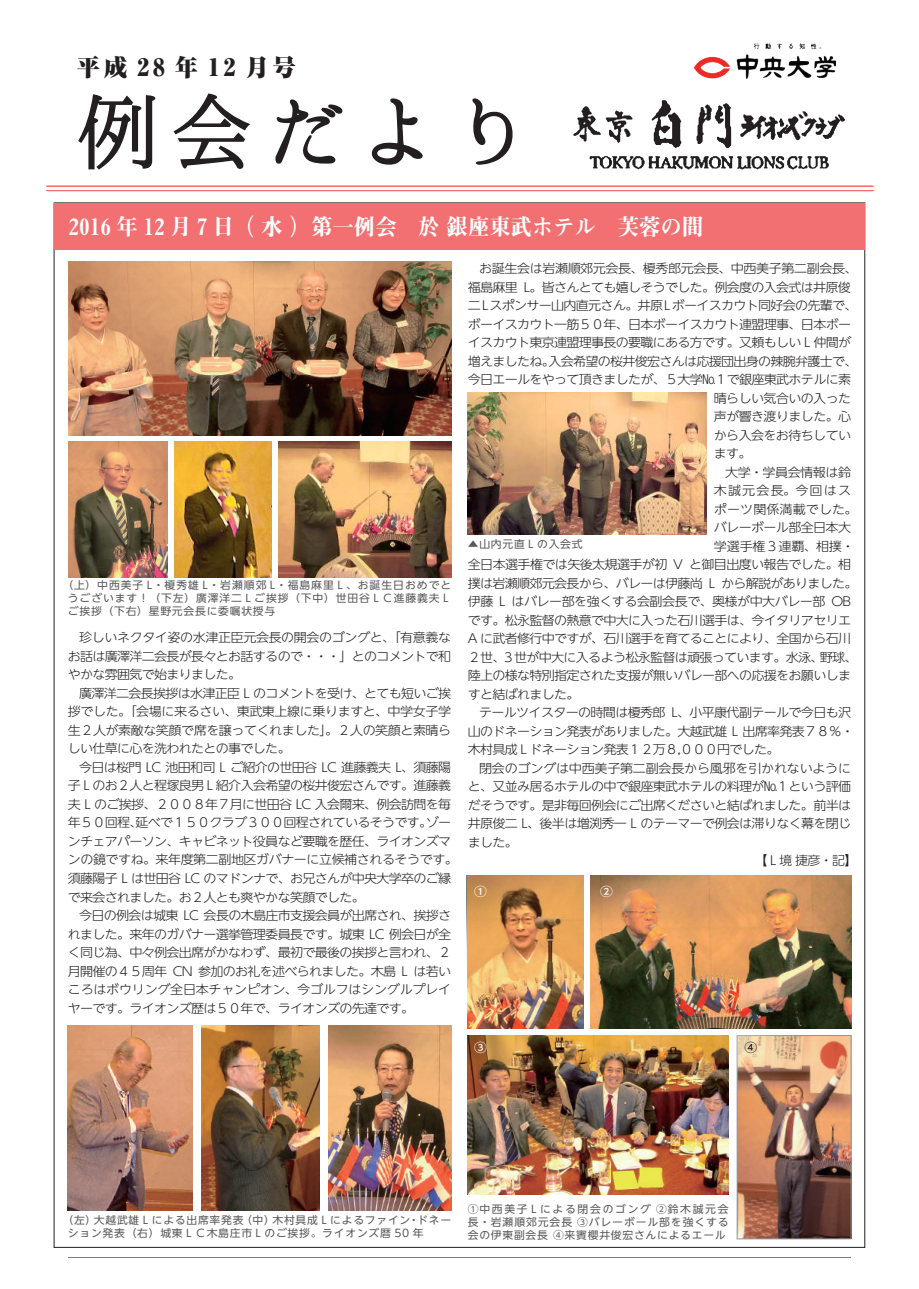
<style>
.page{position:relative;width:919px;height:1289px;background:#fff}
.page>*{position:absolute;margin:0;border:0;box-sizing:border-box;transform-origin:0 0}
.t1{font:82.05px "Hannari Mincho";letter-spacing:.14em;color:#231f20}
.t2{font:900 23.25px "Ryumin Pro";letter-spacing:.18em;color:#231f20}
.t3{font:22.5px "Midashi Min Pro MA31";color:#fff;scale:.95 1}
.t4{font:300 12.45px/18.5px "UD Shin Go NT Pro";letter-spacing:-.055em;color:#231f20;scale:1.05 1}
.t5{font:300 12.45px "UD Shin Go NT Pro";letter-spacing:-.03em;color:#231f20;scale:1.05 1}
.t6{font:300 12.45px "UD Shin Go NT Pro";letter-spacing:-.02em;color:#231f20;scale:1.05 1}
.t7{font:300 12.45px "UD Shin Go NT Pro";letter-spacing:-.035em;color:#231f20;scale:1.05 1}
.t8{font:300 12.45px "UD Shin Go NT Pro";letter-spacing:.005em;color:#231f20;scale:1.05 1}
.t9{font:300 12.45px "UD Shin Go NT Pro";letter-spacing:-.01em;color:#231f20;scale:1.05 1}
.t10{font:300 12.45px "UD Shin Go NT Pro";letter-spacing:.09em;color:#231f20;scale:1.05 1}
.t11{font:500 12.15px "UD Shin Go NT Pro";color:#fff;scale:1.05 1}
.t12{font:500 12.15px "UD Shin Go NT Pro";color:#231f20;scale:1.05 1}
.t13{font:10.5px/12.9px "UD Shin Go NT Pro";letter-spacing:.07em;color:#57585a;text-align:justify}
</style>
<div class="page">
<hr style="left:68px;top:1257px;width:782px;height:1px;background:#252246">
<img style="left:68px;top:441px;width:99px;height:136px">
<img style="left:278px;top:441px;width:173px;height:136px">
<img style="left:174px;top:441px;width:97px;height:136px">
<img style="left:468px;top:393px;width:238px;height:141px">
<div style="left:54px;top:203px;width:810px;height:46px;background:#f26f72"></div>
<hr style="left:48px;top:186px;width:826px;height:1px;background:#f26f72">
<hr style="left:48px;top:190px;width:826px;height:1px;background:#f26f72">
<svg style="left:573px;top:100px;width:272px;height:70px"></svg>
<img style="left:694px;top:44px;width:141px;height:34px">
<svg style="left:78px;top:94px;width:78px;height:76px"></svg>
<svg style="left:173px;top:93px;width:77px;height:76px"></svg>
<svg style="left:275px;top:100px;width:67px;height:64px"></svg>
<svg style="left:371px;top:98px;width:52px;height:67px"></svg>
<svg style="left:473px;top:98px;width:40px;height:67px"></svg>
<hr style="left:46px;top:186px;width:826px;height:1px;background:#f26f72">
<hr style="left:46px;top:190px;width:826px;height:1px;background:#f26f72">
<img style="left:201px;top:1025px;width:118px;height:184px">
<img style="left:468px;top:875px;width:115px;height:153px">
<img style="left:68px;top:1025px;width:125px;height:184px">
<img style="left:468px;top:1035px;width:260px;height:159px">
<img style="left:467px;top:875px;width:80px;height:84px">
<img style="left:467px;top:1035px;width:77px;height:78px">
<img style="left:328px;top:1025px;width:123px;height:184px">
<img style="left:68px;top:261px;width:383px;height:174px">
<img style="left:590px;top:875px;width:261px;height:153px">
<img style="left:738px;top:1037px;width:111px;height:199px">
<div style="left:736px;top:1035px;width:115px;height:203px;border:1px solid #939598"></div>
<img style="left:737px;top:1035px;width:80px;height:84px">
<img style="left:590px;top:875px;width:77px;height:78px">
<h2 class="t2" style="left:77px;top:49px;width:221px">平成 28 年 12 月号</h2>
<h1 class="t1" style="left:77px;top:90px;width:458px">例会だより</h1>
<h3 class="t3" style="left:68px;top:209px;width:669px">2016 年 12 月 7 日（ 水 ）第一例会　於 銀座東武ホテル　芙蓉の間</h3>
<p class="t13" style="left:68px;top:578px;width:385px;text-indent:-5px">（上）中西美子Ｌ・榎秀雄Ｌ・岩瀬順郊Ｌ・福島麻里Ｌ、お誕生日おめでとうございます！（下左）廣澤洋二Ｌご挨拶（下中）世田谷ＬＣ進藤義夫Ｌご挨拶（下右）星野元会長に委嘱状授与</p>
<p class="t4" style="left:67px;top:628px;width:374px">　珍しいネクタイ姿の水津正臣元会長の開会のゴングと、「有意義なお話は廣澤洋二会長が長々とお話するので・・・」とのコメントで和やかな雰囲気で始まりました。<br>　廣澤洋二会長挨拶は水津正臣 L のコメントを受け、とても短いご挨拶でした。「会場に来るさい、東武東上線に乗りますと、中学女子学生２人が素敵な笑顔で席を譲ってくれました」。２人の笑顔と素晴らしい仕草に心を洗われたとの事でした。<br>　今日は桜門 LC 池田和司 L ご紹介の世田谷 LC 進藤義夫 L、須藤陽子 L のお２人と程塚良男 L 紹介入会希望の桜井俊宏さんです。進藤義夫 L のご挨拶、２００８年７月に世田谷 LC 入会爾来、例会訪問を毎年５０回程、延べで１５０クラブ３００回程されているそうです。ゾーンチェアパーソン、キャビネット役員など要職を歴任、ライオンズマンの鏡ですね。来年度第二副地区ガバナーに立候補されるそうです。須藤陽子 L は世田谷 LC のマドンナで、お兄さんが中央大学卒のご縁で来会されました。お２人とも爽やかな笑顔でした。<br>　今日の例会は城東 LC 会長の木島庄市支援会員が出席され、挨拶されました。来年のガバナー選挙管理委員長です。城東 LC 例会日が全く同じ為、中々例会出席がかなわず、最初で最後の挨拶と言われ、２月開催の４５周年 CN 参加のお礼を述べられました。木島 L は若いころはボウリング全日本チャンピオン、今ゴルフはシングルプレイヤーです。ライオンズ歴は５０年で、ライオンズの先達です。</p>
<p class="t5" style="left:479px;top:258px;width:362px">お誕生会は岩瀬順郊元会長、榎秀郎元会長、中西美子第二副会長、</p>
<p class="t4" style="left:468px;top:277px;width:366px">福島麻里 L。皆さんとても嬉しそうでした。例会度の入会式は井原俊</p>
<p class="t4" style="left:468px;top:295px;width:373px">二Lスポンサー山内直元さん。井原Lボーイスカウト同好会の先輩で、</p>
<p class="t4" style="left:468px;top:314px;width:366px">ボーイスカウト一筋５０年、日本ボーイスカウト連盟理事、日本ボー</p>
<p class="t4" style="left:468px;top:332px;width:366px">イスカウト東京連盟理事長の要職にある方です。又頼もしい L 仲間が</p>
<p class="t4" style="left:468px;top:351px;width:373px">増えましたね。入会希望の桜井俊宏さんは応援団出身の辣腕弁護士で、</p>
<p class="t4" style="left:468px;top:369px;width:366px">今日エールをやって頂きましたが、５大学№１で銀座東武ホテルに素</p>
<p class="t4" style="left:713px;top:388px;width:132px">晴らしい気合いの入った</p>
<p class="t4" style="left:713px;top:406px;width:132px">声が響き渡りました。心</p>
<p class="t4" style="left:713px;top:425px;width:132px">から入会をお待ちしてい</p>
<p class="t4" style="left:713px;top:443px;width:37px">ます。</p>
<p class="t7" style="left:712px;top:462px;width:133px">　大学・学員会情報は鈴</p>
<p class="t10" style="left:713px;top:480px;width:132px">木誠元会長。今回はス</p>
<p class="t8" style="left:713px;top:499px;width:138px">ポーツ関係満載でした。</p>
<p class="t4" style="left:713px;top:517px;width:132px">バレーボール部全日本大</p>
<p class="t9" style="left:713px;top:536px;width:135px">学選手権３連覇、相撲・</p>
<p class="t4" style="left:468px;top:554px;width:366px">全日本選手権では矢後太規選手が初 V と御目出度い報告でした。相</p>
<p class="t4" style="left:468px;top:573px;width:372px">撲は岩瀬順郊元会長から、バレーは伊藤尚 L から解説がありました。</p>
<p class="t4" style="left:468px;top:591px;width:366px">伊藤 L はバレー部を強くする会副会長で、奥様が中大バレー部 OB</p>
<p class="t4" style="left:468px;top:610px;width:366px">です。松永監督の熱意で中大に入った石川選手は、今イタリアセリエ</p>
<p class="t4" style="left:468px;top:628px;width:366px">A に武者修行中ですが、石川選手を育てることにより、全国から石川</p>
<p class="t4" style="left:468px;top:647px;width:373px">２世、３世が中大に入るよう松永監督は頑張っています。水泳、野球、</p>
<p class="t4" style="left:468px;top:665px;width:366px">陸上の様な特別指定された支援が無いバレー部への応援をお願いしま</p>
<p class="t4" style="left:468px;top:684px;width:108px">すと結ばれました。</p>
<p class="t4" style="left:466px;top:702px;width:367px">　テールツイスターの時間は榎秀郎 L、小平康代副テールで今日も沢</p>
<p class="t4" style="left:468px;top:721px;width:369px">山のドネーション発表がありました。大越武雄 L 出席率発表７８％・</p>
<p class="t4" style="left:468px;top:739px;width:298px">木村具成 L ドネーション発表１２万８,０００円でした。</p>
<p class="t6" style="left:466px;top:758px;width:367px">　閉会のゴングは中西美子第二副会長から風邪を引かれないように</p>
<p class="t4" style="left:468px;top:776px;width:366px">と、又並み居るホテルの中で銀座東武ホテルの料理が№１という評価</p>
<p class="t4" style="left:468px;top:795px;width:366px">だそうです。是非毎回例会にご出席くださいと結ばれました。前半は</p>
<p class="t4" style="left:468px;top:813px;width:366px">井原俊二 L、後半は増渕秀一 L のテーマーで例会は滞りなく幕を閉じ</p>
<p class="t4" style="left:468px;top:832px;width:49px">ました。</p>
<p class="t4" style="left:754px;top:850px;width:100px">【Ｌ境 捷彦・記】</p>
<p class="t13" style="left:468px;top:537px;width:116px">▲山内元直Ｌの入会式</p>
<p class="t11" style="left:474px;top:881px;width:14px">①</p>
<p class="t11" style="left:600px;top:881px;width:14px">②</p>
<p class="t11" style="left:474px;top:1037px;width:14px">③</p>
<p class="t12" style="left:744px;top:1037px;width:14px">④</p>
<p class="t13" style="left:68px;top:1213px;width:385px;text-indent:-5px">（左）大越武雄Ｌによる出席率発表（中）木村具成Ｌによるファイン・ドネーション発表（右）城東ＬＣ木島庄市Ｌのご挨拶。ライオンズ暦 50 年</p>
<p class="t13" style="left:468px;top:1202px;width:262px">①中西美子Ｌによる閉会のゴング ②鈴木誠元会長・岩瀬順郊元会長 ③バレーボール部を強くする会の伊東副会長 ④来賓櫻井俊宏さんによるエール</p>
</div>
